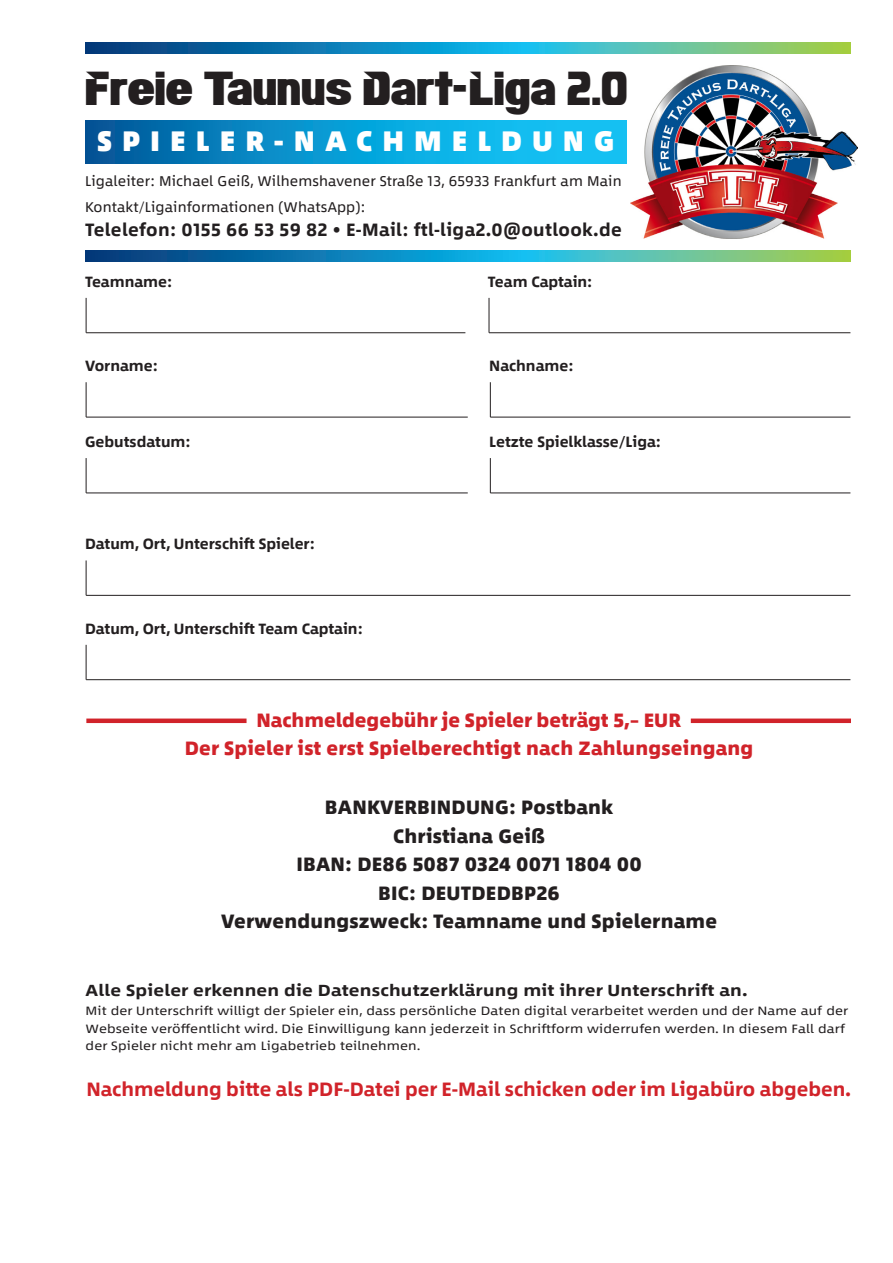
<style>
.page{position:relative;width:893px;height:1263px;background:#fff}
.page>*{position:absolute;margin:0;border:0;box-sizing:border-box;transform-origin:0 0}
.t1{font:47.4px "Infinite Justice Straight";color:#231f20;scale:.74 1}
.t2{font:900 28.5px "Between 1";letter-spacing:.35em;color:#fff}
.t3{font:800 19.5px/28.5px "Between 1";letter-spacing:.01em;color:#231f20;text-align:center}
.t4{font:800 19.5px "Between 1";letter-spacing:.01em;color:#d1232a}
.t5{font:700 19.5px "Between 1";color:#d1232a}
.t6{font:700 18px "Between 1";letter-spacing:.02em;color:#231f20}
.t7{font:700 16.2px "Between 1";letter-spacing:.01em;color:#231f20;scale:1.11 1}
.t8{font:700 15px "Between 1";color:#231f20}
.t9{font:14.25px/25.5px "Between 1";letter-spacing:.01em;color:#231f20}
.t10{font:12.15px/17.5px "Between 1";letter-spacing:.01em;color:#231f20;scale:1.11 1}
</style>
<div class="page">
<img style="left:630px;top:65px;width:227px;height:174px">
<svg style="left:85px;top:43px;width:765px;height:11px;background:#3299a8"></svg>
<svg style="left:85px;top:121px;width:541px;height:42px;background:#0a99d1"></svg>
<svg style="left:85px;top:250px;width:765px;height:11px;background:#3299a8"></svg>
<hr style="left:86px;top:298px;width:1px;height:35px;background:#231f20">
<hr style="left:86px;top:332px;width:379px;height:1px;background:#231f20">
<hr style="left:489px;top:298px;width:1px;height:35px;background:#231f20">
<hr style="left:489px;top:332px;width:361px;height:1px;background:#231f20">
<hr style="left:86px;top:382px;width:1px;height:35px;background:#231f20">
<hr style="left:86px;top:417px;width:382px;height:1px;background:#231f20">
<hr style="left:490px;top:382px;width:1px;height:35px;background:#231f20">
<hr style="left:490px;top:417px;width:360px;height:1px;background:#231f20">
<hr style="left:86px;top:458px;width:1px;height:35px;background:#231f20">
<hr style="left:86px;top:493px;width:382px;height:1px;background:#231f20">
<hr style="left:490px;top:458px;width:1px;height:35px;background:#231f20">
<hr style="left:490px;top:493px;width:360px;height:1px;background:#231f20">
<hr style="left:86px;top:560px;width:1px;height:35px;background:#231f20">
<hr style="left:86px;top:595px;width:764px;height:1px;background:#231f20">
<hr style="left:86px;top:645px;width:1px;height:35px;background:#231f20">
<hr style="left:86px;top:679px;width:764px;height:1px;background:#231f20">
<div style="left:86px;top:718px;width:161px;height:5px;background:#d1232a"></div>
<div style="left:691px;top:718px;width:160px;height:5px;background:#d1232a"></div>
<h1 class="t1" style="left:85px;top:63px;width:735px">Freie Taunus Dart-Liga 2.0</h1>
<h2 class="t2" style="left:97px;top:124px;width:519px">SPIELER-NACHMELDUN G</h2>
<p class="t9" style="left:85px;top:169px;width:538px">Ligaleiter: Michael Geiß, Wilhemshavener Straße 13, 65933 Frankfurt am Main<br>Kontakt/Ligainformationen (WhatsApp):</p>
<h3 class="t6" style="left:85px;top:219px;width:538px">Telelefon: 0155 66 53 59 82 • E-Mail: ftl-liga2.0@outlook.de</h3>
<p class="t8" style="left:85px;top:272px;width:89px">Teamname:</p>
<p class="t8" style="left:488px;top:272px;width:106px">Team Captain:</p>
<p class="t8" style="left:85px;top:356px;width:74px">Vorname:</p>
<p class="t8" style="left:489px;top:356px;width:86px">Nachname:</p>
<p class="t8" style="left:85px;top:432px;width:107px">Gebutsdatum:</p>
<p class="t8" style="left:489px;top:432px;width:173px">Letzte Spielklasse/Liga:</p>
<p class="t8" style="left:85px;top:535px;width:231px">Datum, Ort, Unterschift Spieler:</p>
<p class="t8" style="left:85px;top:619px;width:279px">Datum, Ort, Unterschift Team Captain:</p>
<h3 class="t4" style="left:256px;top:708px;width:426px">Nachmeldegebühr je Spieler beträgt 5,– EUR</h3>
<h3 class="t4" style="left:185px;top:736px;width:570px">Der Spieler ist erst Spielberechtigt nach Zahlungseingang</h3>
<h3 class="t3" style="left:221px;top:793px;width:497px">BANKVERBINDUNG: Postbank<br>Christiana Geiß<br>IBAN: DE86 5087 0324 0071 1804 00<br>BIC: DEUTDEDBP26<br>Verwendungszweck: Teamname und Spielername</h3>
<h3 class="t7" style="left:86px;top:980px;width:598px">Alle Spieler erkennen die Datenschutzerklärung mit ihrer Unterschrift an.</h3>
<p class="t10" style="left:86px;top:1002px;width:689px">Mit der Unterschrift willigt der Spieler ein, dass persönliche Daten digital verarbeitet werden und der Name auf der<br>Webseite veröffentlicht wird. Die Einwilligung kann jederzeit in Schriftform widerrufen werden. In diesem Fall darf der Spieler nicht mehr am Ligabetrieb teilnehmen.</p>
<h3 class="t5" style="left:86px;top:1077px;width:766px">Nachmeldung bitte als PDF-Datei per E-Mail schicken oder im Ligabüro abgeben.</h3>
</div>
